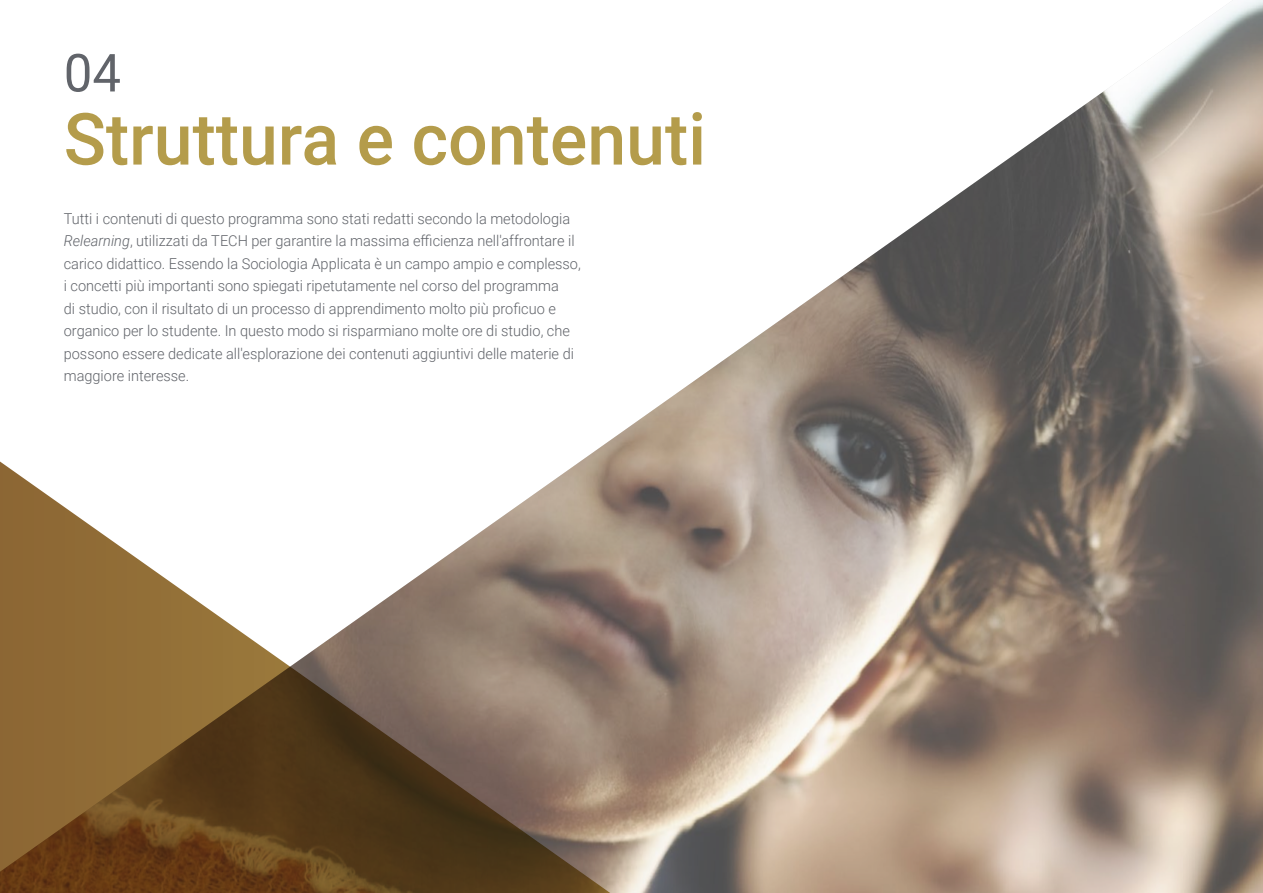
<style>
.page{position:relative;width:1263px;height:893px;background:#fff}
.page>*{position:absolute;margin:0;border:0;box-sizing:border-box;transform-origin:0 0}
.t1{font:500 72px "Roboto";color:#b49c4b}
.t2{font:52.5px "Roboto";color:#61646a}
.t3{font:300 15px/22.5px "Roboto";color:#61646a}
.s1{font-style:italic}
</style>
<div class="page">
<img style="left:602px;top:0;width:661px;height:893px">
<svg style="left:0;top:446px;width:640px;height:447px"></svg>
<h2 class="t2" style="left:64px;top:36px;width:59px">04</h2>
<h1 class="t1" style="left:64px;top:89px;width:644px">Struttura e contenuti</h1>
<p class="t3" style="left:64px;top:207px;width:519px">Tutti i contenuti di questo programma sono stati redatti secondo la metodologia <span class="s1">Relearning</span>, utilizzati da TECH per garantire la massima efficienza nell'affrontare il carico didattico. Essendo la Sociologia Applicata è un campo ampio e complesso, i concetti più importanti sono spiegati ripetutamente nel corso del programma<br>di studio, con il risultato di un processo di apprendimento molto più proficuo e organico per lo studente. In questo modo si risparmiano molte ore di studio, che possono essere dedicate all'esplorazione dei contenuti aggiuntivi delle materie di maggiore interesse.</p>
</div>
